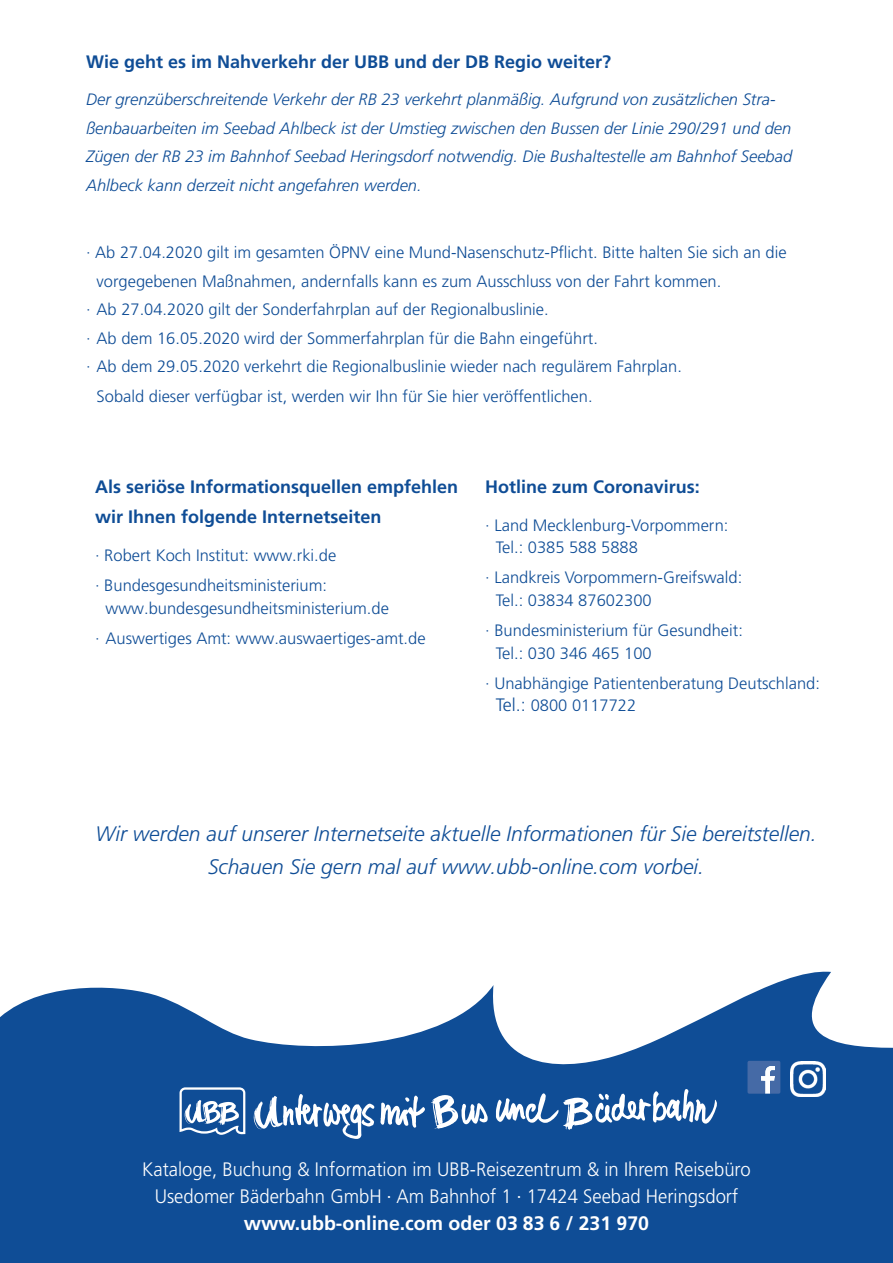
<style>
.page{position:relative;width:893px;height:1263px;background:#fff}
.page>*{position:absolute;margin:0;border:0;box-sizing:border-box;transform-origin:0 0}
.t1{font:italic 300 21px "Frutiger LT Pro";color:#0f4d96}
.t2{font:300 19.5px "Frutiger LT Pro";color:#fff;scale:.95 1}
.t3{font:700 19.5px "Frutiger LT Com";color:#fff}
.t4{font:700 18px "Frutiger LT Com";color:#0f4d96}
.t5{font:300 16.5px/28.5px "Frutiger LT Pro";color:#0f4d96}
.t6{font:italic 300 16.5px/28.5px "Frutiger LT Pro";color:#0f4d96}
.s1{font-size:18px}
.s2{font-stretch:condensed}
</style>
<div class="page">
<svg style="left:0;top:971px;width:893px;height:292px;fill:#0f4d96"></svg>
<svg style="left:254px;top:1094px;width:171px;height:45px"></svg>
<svg style="left:431px;top:1089px;width:286px;height:41px"></svg>
<svg style="left:180px;top:1087px;width:65px;height:48px"></svg>
<svg style="left:747px;top:1061px;width:33px;height:33px"></svg>
<img style="left:790px;top:1061px;width:35px;height:35px">
<p class="t4" style="left:86px;top:51px;width:527px">Wie geht es im Nahverkehr der UBB und der DB Regio weiter?</p>
<p class="t6" style="left:86px;top:85px;width:708px">Der grenzüberschreitende Verkehr der RB 23 verkehrt planmäßig. Aufgrund von zusätzlichen Stra&shy;ßenbauarbeiten im Seebad Ahlbeck ist der Umstieg zwischen den Bussen der Linie 290/291 und den Zügen der RB 23 im Bahnhof Seebad Heringsdorf notwendig. Die Bushaltestelle am Bahnhof Seebad Ahlbeck kann derzeit nicht angefahren werden.</p>
<p class="t5" style="left:97px;top:238px;width:691px;text-indent:-10px">· Ab 27.04.2020 gilt im gesamten ÖPNV eine Mund-Nasenschutz-Pflicht. Bitte halten Sie sich an die vorgegebenen Maßnahmen, andernfalls kann es zum Ausschluss von der Fahrt kommen.</p>
<p class="t5" style="left:86px;top:295px;width:464px">· Ab 27.04.2020 gilt der Sonderfahrplan auf der Regionalbuslinie.</p>
<p class="t5" style="left:86px;top:324px;width:513px">· Ab dem 16.05.2020 wird der Sommerfahrplan für die Bahn eingeführt.</p>
<p class="t5" style="left:86px;top:352px;width:597px">· Ab dem 29.05.2020 verkehrt die Regionalbuslinie wieder nach regulärem Fahrplan.</p>
<p class="t5" style="left:97px;top:382px;width:497px">Sobald dieser verfügbar ist, werden wir Ihn für Sie hier veröffentlichen.</p>
<p class="t4" style="left:95px;top:477px;width:365px">Als seriöse Informationsquellen empfehlen</p>
<p class="t4" style="left:95px;top:507px;width:288px">wir Ihnen folgende Internetseiten</p>
<p class="t5" style="left:95px;top:541px;width:243px">· Robert Koch Institut: www.rki.de</p>
<p class="t5" style="left:95px;top:571px;width:233px">· Bundesgesundheitsministerium:</p>
<p class="t5" style="left:106px;top:594px;width:285px">www.bundesgesundheitsministerium.de</p>
<p class="t5" style="left:95px;top:624px;width:332px">· Auswertiges Amt: www.auswaertiges-amt.de</p>
<p class="t4" style="left:485px;top:477px;width:216px">Hotline zum Coronavirus:</p>
<p class="t5" style="left:485px;top:511px;width:245px">· Land Mecklenburg-Vorpommern:</p>
<p class="t5" style="left:496px;top:534px;width:144px">Tel.: 0385 588 5888</p>
<p class="t5" style="left:485px;top:564px;width:259px">· Landkreis Vorpommern-Greifswald:</p>
<p class="t5" style="left:496px;top:586px;width:157px">Tel.: 03834 87602300</p>
<p class="t5" style="left:485px;top:616px;width:259px">· Bundesministerium für Gesundheit:</p>
<p class="t5" style="left:496px;top:639px;width:157px">Tel.: 030 346 465 100</p>
<p class="t5" style="left:485px;top:669px;width:336px">· Unabhängige Patientenberatung Deutschland:</p>
<p class="t5" style="left:496px;top:691px;width:142px"><span class="s1">Tel.:</span> 0800 0117722</p>
<p class="t1" style="left:95px;top:822px;width:723px">Wir werden auf unserer Internetseite aktuelle Informationen für Sie bereitstellen.</p>
<p class="t1" style="left:208px;top:855px;width:497px">Schauen Sie gern mal auf www.ubb-online.com vorbei.</p>
<p class="t2" style="left:142px;top:1157px;width:642px">Kataloge, Buchung &amp; Information im UBB-Reisezentrum &amp; in Ihrem Reisebüro</p>
<p class="t2" style="left:155px;top:1184px;width:616px">Usedomer Bäderbahn GmbH <span class="s2">·</span> Am Bahnhof 1 <span class="s2">·</span> 17424 Seebad Heringsdorf</p>
<p class="t3" style="left:244px;top:1211px;width:407px">www.ubb-online.com oder 03 83 6 / 231 970</p>
</div>
